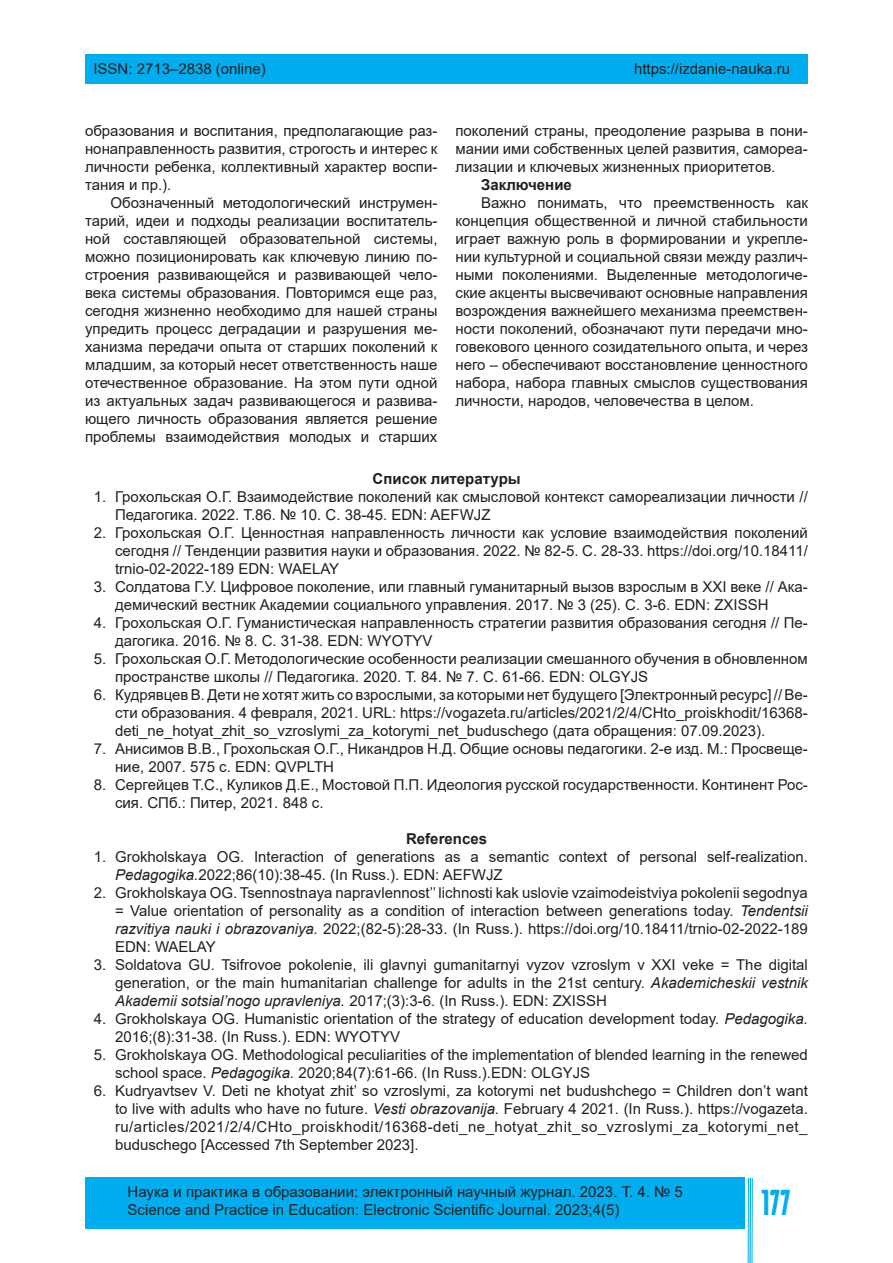
<style>
.page{position:relative;width:893px;height:1263px;background:#fff}
.page>*{position:absolute;margin:0;border:0;box-sizing:border-box;transform-origin:0 0}
.t1{font:36px "Bully";color:#00aeef}
.верхний_колонтитул{font:15px/18px "Arial";color:#231f20}
.t2{font:700 15px "Arial";color:#231f20}
.s1{font-style:italic}
</style>
<div class="page">
<div style="left:85px;top:54px;width:723px;height:30px;background:#00aeef"></div>
<div style="left:85px;top:1178px;width:659px;height:51px;background:#00aeef"></div>
<hr style="left:748px;top:1178px;width:1px;height:85px;background:#00aeef">
<hr style="left:749px;top:1178px;width:2px;height:85px;background:#00aeef">
<hr style="left:752px;top:1178px;width:1px;height:85px;background:#00aeef">
<p class="верхний_колонтитул" style="left:93px;top:59px;width:174px">ISSN: 2713–2838 (online)</p>
<p class="верхний_колонтитул" style="left:634px;top:59px;width:157px">https://izdanie-nauka.ru</p>
<p class="верхний_колонтитул" style="left:85px;top:121px;width:354px;text-align:justify">образования и воспитания, предполагающие раз&shy;нонаправленность развития, строгость и интерес к личности ребенка, коллективный характер воспи&shy;тания и пр.).</p>
<p class="верхний_колонтитул" style="left:85px;top:193px;width:354px;text-align:justify;text-indent:26px">Обозначенный методологический инструмен&shy;тарий, идеи и подходы реализации воспитатель&shy;ной составляющей образовательной системы, можно позиционировать как ключевую линию по&shy;строения развивающейся и развивающей чело&shy;века системы образования. Повторимся еще раз, сегодня жизненно необходимо для нашей страны упредить процесс деградации и разрушения ме&shy;ханизма передачи опыта от старших поколений к младшим, за который несет ответственность наше отечественное образование. На этом пути одной из актуальных задач развивающегося и развива&shy;ющего личность образования является решение проблемы взаимодействия молодых и старших</p>
<p class="верхний_колонтитул" style="left:455px;top:121px;width:354px;text-align:justify">поколений страны, преодоление разрыва в пони&shy;мании ими собственных целей развития, самореа&shy;лизации и ключевых жизненных приоритетов.</p>
<p class="t2" style="left:481px;top:174px;width:92px">Заключение</p>
<p class="верхний_колонтитул" style="left:455px;top:193px;width:354px;text-align:justify;text-indent:26px">Важно понимать, что преемственность как концепция общественной и личной стабильности играет важную роль в формировании и укрепле&shy;нии культурной и социальной связи между различ&shy;ными поколениями. Выделенные методологиче&shy;ские акценты высвечивают основные направления возрождения важнейшего механизма преемствен&shy;ности поколений, обозначают пути передачи мно&shy;говекового ценного созидательного опыта, и через него – обеспечивают восстановление ценностного набора, набора главных смыслов существования личности, народов, человечества в целом.</p>
<p class="t2" style="left:373px;top:468px;width:150px">Список литературы</p>
<p class="верхний_колонтитул" style="left:115px;top:488px;width:694px;text-indent:-21px">1. Грохольская О.Г. Взаимодействие поколений как смысловой контекст самореализации личности //<br>Педагогика. 2022. Т.86. № 10. С. 38-45. EDN: AEFWJZ</p>
<p class="верхний_колонтитул" style="left:115px;top:524px;width:694px;text-align:justify;text-indent:-21px">2. Грохольская О.Г. Ценностная направленность личности как условие взаимодействия поколений сегодня // Тенденции развития науки и образования. 2022. № 82-5. С. 28-33. https://doi.org/10.18411/ trnio-02-2022-189 EDN: WAELAY</p>
<p class="верхний_колонтитул" style="left:115px;top:578px;width:694px;text-indent:-21px">3. Солдатова Г.У. Цифровое поколение, или главный гуманитарный вызов взрослым в XXI веке // Ака&shy;демический вестник Академии социального управления. 2017. № 3 (25). С. 3-6. EDN: ZXISSH</p>
<p class="верхний_колонтитул" style="left:115px;top:614px;width:694px;text-indent:-21px">4. Грохольская О.Г. Гуманистическая направленность стратегии развития образования сегодня // Пе&shy;дагогика. 2016. № 8. С. 31-38. EDN: WYOTYV</p>
<p class="верхний_колонтитул" style="left:115px;top:650px;width:694px;text-indent:-21px">5. Грохольская О.Г. Методологические особенности реализации смешанного обучения в обновленном пространстве школы // Педагогика. 2020. Т. 84. № 7. С. 61-66. EDN: OLGYJS</p>
<p class="верхний_колонтитул" style="left:115px;top:686px;width:694px;text-align:justify;text-indent:-21px">6. Кудрявцев В. Дети не хотят жить со взрослыми, за которыми нет будущего [Электронный ресурс] // Ве&shy;сти образования. 4 февраля, 2021. URL: https://vogazeta.ru/articles/2021/2/4/CHto_proiskhodit/16368- deti_ne_hotyat_zhit_so_vzroslymi_za_kotorymi_net_buduschego (дата обращения: 07.09.2023).</p>
<p class="верхний_колонтитул" style="left:115px;top:740px;width:694px;text-indent:-21px">7. Анисимов В.В., Грохольская О.Г., Никандров Н.Д. Общие основы педагогики. 2-е изд. М.: Просвеще&shy;ние, 2007. 575 с. EDN: QVPLTH</p>
<p class="верхний_колонтитул" style="left:115px;top:776px;width:694px;text-indent:-21px">8. Сергейцев Т.С., Куликов Д.Е., Мостовой П.П. Идеология русской государственности. Континент Рос&shy;сия. СПб.: Питер, 2021. 848 с.</p>
<p class="t2" style="left:406px;top:828px;width:82px">References</p>
<p class="верхний_колонтитул" style="left:115px;top:848px;width:694px;text-indent:-21px">1. Grokholskaya OG. Interaction of generations as a semantic context of personal self-realization.<br><span class="s1">Pedagogika.</span>2022;86(10):38-45. (In Russ.). EDN: AEFWJZ</p>
<p class="верхний_колонтитул" style="left:115px;top:884px;width:694px;text-align:justify;text-indent:-21px">2. Grokholskaya OG. Tsennostnaya napravlennost’’ lichnosti kak uslovie vzaimodeistviya pokolenii segodnya = Value orientation of personality as a condition of interaction between generations today. <span class="s1">Tendentsii razvitiya nauki i obrazovaniya.</span> 2022;(82-5):28-33. (In Russ.). https://doi.org/10.18411/trnio-02-2022-189<br>EDN: WAELAY</p>
<p class="верхний_колонтитул" style="left:115px;top:956px;width:694px;text-align:justify;text-indent:-21px">3. Soldatova GU. Tsifrovoe pokolenie, ili glavnyi gumanitarnyi vyzov vzroslym v XXI veke = The digital generation, or the main humanitarian challenge for adults in the 21st century. <span class="s1">Akademicheskii vestnik Akademii sotsial’nogo upravleniya.</span> 2017;(3):3-6. (In Russ.). EDN: ZXISSH</p>
<p class="верхний_колонтитул" style="left:115px;top:1010px;width:694px;text-indent:-21px">4. Grokholskaya OG. Humanistic orientation of the strategy of education development today. <span class="s1">Pedagogika.<br></span>2016;(8):31-38. (In Russ.). EDN: WYOTYV</p>
<p class="верхний_колонтитул" style="left:115px;top:1046px;width:694px;text-indent:-21px">5. Grokholskaya OG. Methodological peculiarities of the implementation of blended learning in the renewed school space. <span class="s1">Pedagogika.</span> 2020;84(7):61-66. (In Russ.).EDN: OLGYJS</p>
<p class="верхний_колонтитул" style="left:115px;top:1082px;width:694px;text-align:justify;text-indent:-21px">6. Kudryavtsev V. Deti ne khotyat zhit’ so vzroslymi, za kotorymi net budushchego = Children don’t want to live with adults who have no future. <span class="s1">Vesti obrazovanija.</span> February 4 2021. (In Russ.). https://vogazeta. ru/articles/2021/2/4/CHto_proiskhodit/16368-deti_ne_hotyat_zhit_so_vzroslymi_za_kotorymi_net_ buduschego [Accessed 7th September 2023].</p>
<p class="верхний_колонтитул" style="left:128px;top:1183px;width:557px">Наука и практика в образовании: электронный научный журнал. 2023. Т. 4. № 5</p>
<p class="верхний_колонтитул" style="left:128px;top:1201px;width:493px">Science and Practice in Education: Electronic Scientific Journal. 2023;4(5)</p>
<p class="t1" style="left:762px;top:1182px;width:30px">177</p>
</div>
